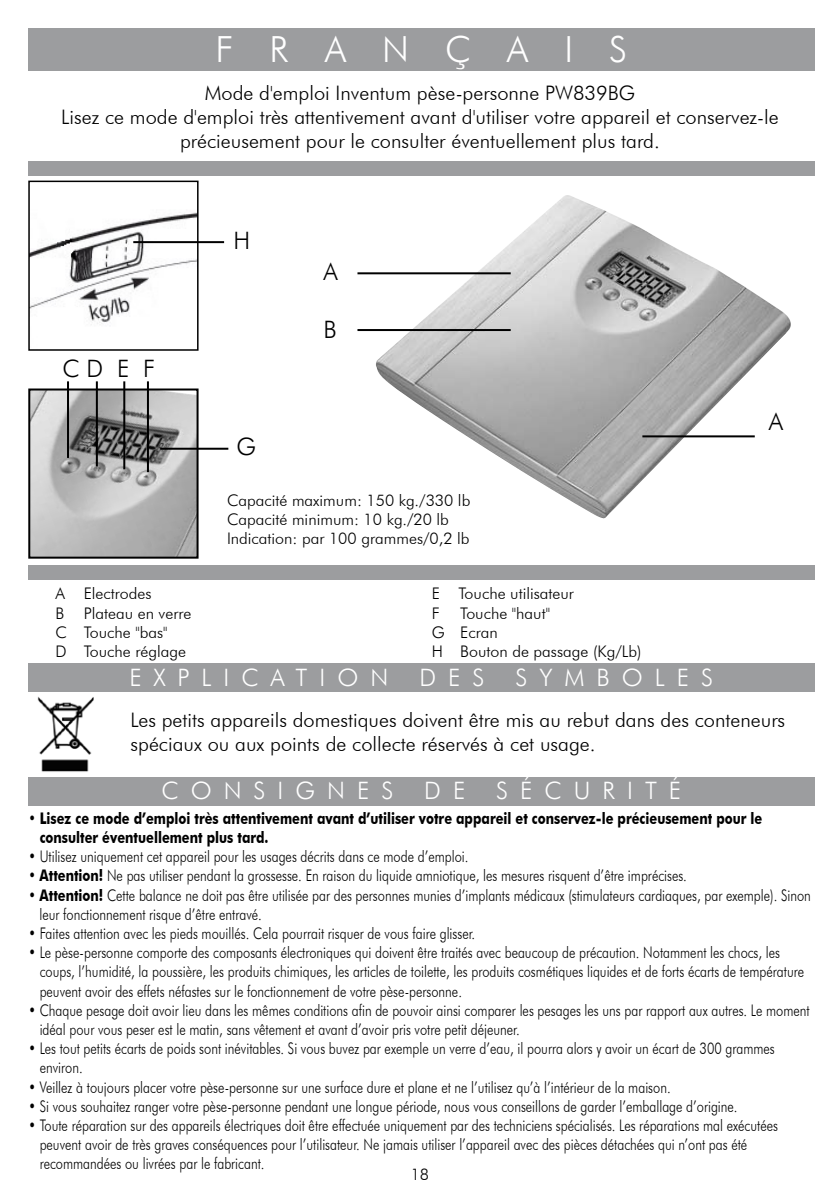
<style>
.page{position:relative;width:840px;height:1191px;background:#fff}
.page>*{position:absolute;margin:0;border:0;box-sizing:border-box;transform-origin:0 0}
.t1{font:300 36px "Futura BT";letter-spacing:1em;color:#fff}
.t2{font:300 24px "Futura BT";letter-spacing:.5em;color:#fff}
.t3{font:300 24px "Futura BT";color:#000}
.t4{font:300 20px/24px "Futura BT";color:#000;text-align:center}
.t5{font:300 16px/19.2px "Futura BT";color:#000;scale:.8 1}
.t6{font:300 16px/19.2px "Futura BT";color:#000}
.t7{font:700 16px/19.2px "Futura BT";color:#000;scale:.8 1}
.s1{font-weight:700}
</style>
<div class="page">
<div style="left:28px;top:28px;width:786px;height:43px;background:#9c9d9f"></div>
<div style="left:28px;top:566px;width:786px;height:14px;background:#9c9d9f"></div>
<div style="left:28px;top:162px;width:786px;height:14px;background:#9c9d9f"></div>
<div style="left:28px;top:777px;width:786px;height:28px;background:#9c9d9f"></div>
<img style="left:37px;top:696px;width:56px;height:76px">
<div style="left:28px;top:663px;width:786px;height:29px;background:#9c9d9f"></div>
<img style="left:375px;top:195px;width:415px;height:323px">
<img style="left:31px;top:391px;width:164px;height:164px">
<div style="left:28px;top:388px;width:170px;height:170px;border:2px solid #000"></div>
<img style="left:31px;top:212px;width:164px;height:113px">
<div style="left:28px;top:181px;width:170px;height:170px;border:2px solid #000"></div>
<hr style="left:160px;top:448px;width:68px;height:2px;background:#000">
<hr style="left:357px;top:329px;width:153px;height:2px;background:#000">
<hr style="left:67px;top:381px;width:2px;height:77px;background:#000">
<hr style="left:96px;top:381px;width:2px;height:85px;background:#000">
<hr style="left:123px;top:381px;width:2px;height:88px;background:#000">
<hr style="left:147px;top:381px;width:2px;height:91px;background:#000">
<hr style="left:642px;top:435px;width:112px;height:2px;background:#000">
<hr style="left:357px;top:272px;width:153px;height:2px;background:#000">
<hr style="left:133px;top:241px;width:91px;height:2px;background:#000">
<h1 class="t1" style="left:215px;top:28px;width:413px">FRANÇAIS</h1>
<p class="t4" style="left:61px;top:81px;width:718px">Mode d'emploi Inventum pèse-personne PW839BG<br>Lisez ce mode d'emploi très attentivement avant d'utiliser votre appareil et conservez-le précieusement pour le consulter éventuellement plus tard.</p>
<h2 class="t3" style="left:62px;top:354px;width:94px">C D E F</h2>
<h2 class="t3" style="left:233px;top:226px;width:18px">H</h2>
<h2 class="t3" style="left:236px;top:432px;width:21px">G</h2>
<h2 class="t3" style="left:323px;top:257px;width:16px">A</h2>
<h2 class="t3" style="left:323px;top:315px;width:15px">B</h2>
<p class="t6" style="left:227px;top:490px;width:245px">Capacité maximum: 150 kg./330 lb<br>Capacité minimum: 10 kg./20 lb<br>Indication: par 100 grammes/0,2 lb</p>
<p class="t6" style="left:55px;top:584px;width:138px">A Electrodes<br>B Plateau en verre<br>C Touche "bas"<br>D Touche réglage</p>
<p class="t6" style="left:431px;top:584px;width:143px">E Touche utilisateur<br>F</p>
<p class="t6" style="left:431px;top:603px;width:211px;text-indent:28px">Touche "haut"<br>G Ecran<br>H Bouton de passage (Kg/Lb)</p>
<h2 class="t3" style="left:768px;top:407px;width:16px">A</h2>
<h2 class="t2" style="left:129px;top:663px;width:260px">EXPLICATION</h2>
<h2 class="t2" style="left:419px;top:663px;width:66px">DES</h2>
<h2 class="t2" style="left:515px;top:663px;width:199px">SYMBOLES</h2>
<p class="t4" style="left:130px;top:707px;width:656px;text-align:left">Les petits appareils domestiques doivent être mis au rebut dans des conteneurs spéciaux ou aux points de collecte réservés à cet usage.</p>
<h2 class="t2" style="left:161px;top:776px;width:233px">CONSIGNES</h2>
<h2 class="t2" style="left:424px;top:776px;width:43px">D E</h2>
<h2 class="t2" style="left:496px;top:776px;width:186px">SÉCURITÉ</h2>
<p class="t7" style="left:40px;top:808px;width:904px;text-indent:-11px">• Lisez ce mode d’emploi très attentivement avant d’utiliser votre appareil et conservez-le précieusement pour le consulter éventuellement plus tard.</p>
<p class="t5" style="left:28px;top:846px;width:551px">• Utilisez uniquement cet appareil pour les usages décrits dans ce mode d’emploi.</p>
<p class="t5" style="left:28px;top:866px;width:824px">• <span class="s1">Attention!</span> Ne pas utiliser pendant la grossesse. En raison du liquide amniotique, les mesures risquent d’être imprécises.</p>
<p class="t5" style="left:39px;top:885px;width:965px;text-indent:-11px">• <span class="s1">Attention!</span> Cette balance ne doit pas être utilisée par des personnes munies d’implants médicaux (stimulateurs cardiaques, par exemple). Sinon leur fonctionnement risque d’être entravé.</p>
<p class="t5" style="left:28px;top:923px;width:559px">• Faites attention avec les pieds mouillés. Cela pourrait risquer de vous faire glisser.</p>
<p class="t5" style="left:40px;top:942px;width:956px;text-indent:-11px">• Le pèse-personne comporte des composants électroniques qui doivent être traités avec beaucoup de précaution. Notamment les chocs, les coups, l’humidité, la poussière, les produits chimiques, les articles de toilette, les produits cosmétiques liquides et de forts écarts de température peuvent avoir des effets néfastes sur le fonctionnement de votre pèse-personne.</p>
<p class="t5" style="left:40px;top:1000px;width:963px;text-indent:-11px">• Chaque pesage doit avoir lieu dans les mêmes conditions afin de pouvoir ainsi comparer les pesages les uns par rapport aux autres. Le moment idéal pour vous peser est le matin, sans vêtement et avant d’avoir pris votre petit déjeuner.</p>
<p class="t5" style="left:40px;top:1038px;width:919px;text-indent:-11px">• Les tout petits écarts de poids sont inévitables. Si vous buvez par exemple un verre d’eau, il pourra alors y avoir un écart de 300 grammes environ.</p>
<p class="t5" style="left:28px;top:1077px;width:804px">• Veillez à toujours placer votre pèse-personne sur une surface dure et plane et ne l’utilisez qu’à l’intérieur de la maison.</p>
<p class="t5" style="left:28px;top:1096px;width:887px">• Si vous souhaitez ranger votre pèse-personne pendant une longue période, nous vous conseillons de garder l’emballage d’origine.</p>
<p class="t5" style="left:40px;top:1115px;width:923px;text-indent:-11px">• Toute réparation sur des appareils électriques doit être effectuée uniquement par des techniciens spécialisés. Les réparations mal exécutées peuvent avoir de très graves conséquences pour l’utilisateur. Ne jamais utiliser l’appareil avec des pièces détachées qui n’ont pas été recommandées ou livrées par le fabricant.</p>
<p class="t6" style="left:410px;top:1165px;width:20px">18</p>
</div>
